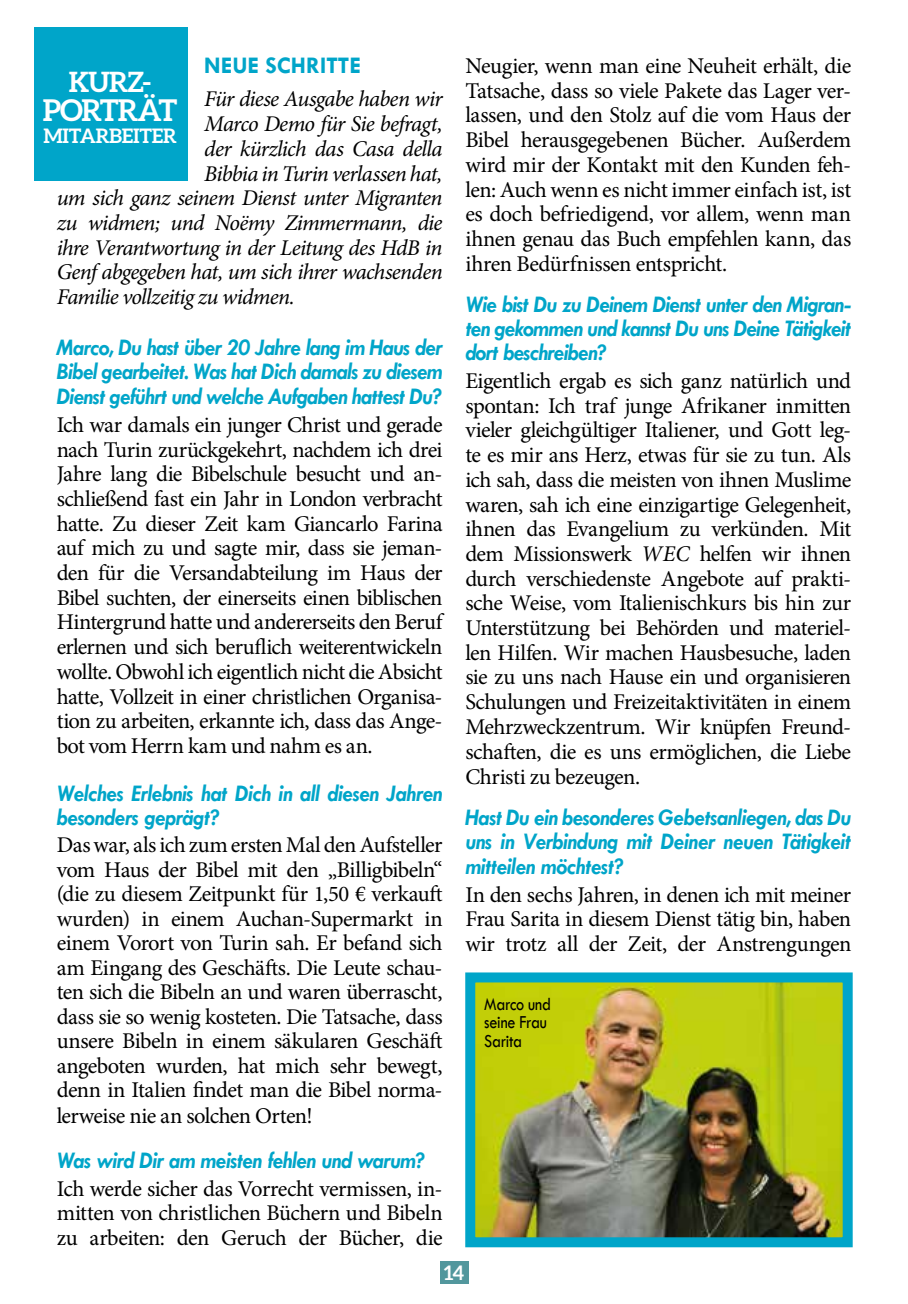
<style>
.page{position:relative;width:908px;height:1304px;background:#fff}
.page>*{position:absolute;margin:0;border:0;box-sizing:border-box;transform-origin:0 0}
.t1{font:700 30px "Aleo";letter-spacing:-.04em;color:#fff}
.t2{font:700 28px "Aleo";color:#fff}
.t3{font:italic 700 24px/24.6px "Tw Cen";letter-spacing:-.025em;color:#00a5c9;text-align:justify;scale:.95 1}
.t4{font:700 24px "Tw Cen";color:#00a5c9}
.t5{font:22.4px/24.8px "Minion Pro";letter-spacing:-.025em;color:#000;text-align:justify}
.t6{font:italic 22.4px "Minion Pro";letter-spacing:-.035em;color:#000}
.t7{font:700 20px "Aleo";letter-spacing:-.015em;color:#fff}
.t8{font:19px/18.6px "Tw Cen";letter-spacing:-.015em;color:#000;scale:.85 1}
.s1{font-style:italic}
</style>
<div class="page">
<div style="left:440px;top:1261px;width:28px;height:23px;background:#52979d"></div>
<div style="left:34px;top:27px;width:153px;height:153px;background:#00a5c9"></div>
<img style="left:476px;top:983px;width:365px;height:253px">
<div style="left:465px;top:972px;width:387px;height:275px;border:10px solid #00a5c9"></div>
<p class="t4" style="left:204px;top:51px;width:158px">NEUE SCHRITTE</p>
<p class="t6" style="left:204px;top:84px;width:240px">Für diese Ausgabe haben wir</p>
<p class="t6" style="left:204px;top:109px;width:240px">Marco Demo für Sie befragt,</p>
<p class="t6" style="left:204px;top:133px;width:240px">der kürzlich das Casa della</p>
<p class="t6" style="left:204px;top:158px;width:240px">Bibbia in Turin verlassen hat,</p>
<p class="t6" style="left:57px;top:183px;width:387px">um sich ganz seinem Dienst unter Migranten</p>
<p class="t6" style="left:57px;top:208px;width:387px">zu widmen; und Noëmy Zimmermann, die</p>
<p class="t6" style="left:57px;top:232px;width:387px">ihre Verantwortung in der Leitung des HdB in</p>
<p class="t6" style="left:57px;top:257px;width:387px">Genf abgegeben hat, um sich ihrer wachsenden</p>
<p class="t6" style="left:57px;top:282px;width:239px">Familie vollzeitig zu widmen.</p>
<p class="t3" style="left:57px;top:335px;width:407px">Marco, Du hast über 20 Jahre lang im Haus der Bibel gearbeitet. Was hat Dich damals zu diesem Dienst geführt und welche Aufgaben hattest Du?</p>
<p class="t5" style="left:57px;top:412px;width:387px">Ich war damals ein junger Christ und gerade nach Turin zurückgekehrt, nachdem ich drei Jahre lang die Bibelschule besucht und an&shy;schließend fast ein Jahr in London verbracht hatte. Zu dieser Zeit kam Giancarlo Farina auf mich zu und sagte mir, dass sie jeman&shy;den für die Versandabteilung im Haus der Bibel suchten, der einerseits einen biblischen Hintergrund hatte und andererseits den Beruf erlernen und sich beruflich weiterentwickeln wollte. Obwohl ich eigentlich nicht die Absicht hatte, Vollzeit in einer christlichen Organisa&shy;tion zu arbeiten, erkannte ich, dass das Ange&shy;bot vom Herrn kam und nahm es an.</p>
<p class="t3" style="left:57px;top:781px;width:407px;line-height:24px">Welches Erlebnis hat Dich in all diesen Jahren besonders geprägt?</p>
<p class="t5" style="left:57px;top:833px;width:387px">Das war, als ich zum ersten Mal den Aufsteller vom Haus der Bibel mit den „Billigbibeln“ (die zu diesem Zeitpunkt für 1,50 € verkauft wurden) in einem Auchan-Supermarkt in einem Vorort von Turin sah. Er befand sich am Eingang des Geschäfts. Die Leute schau&shy;ten sich die Bibeln an und waren überrascht, dass sie so wenig kosteten. Die Tatsache, dass unsere Bibeln in einem säkularen Geschäft angeboten wurden, hat mich sehr bewegt, denn in Italien findet man die Bibel norma&shy;lerweise nie an solchen Orten!</p>
<p class="t3" style="left:57px;top:1148px;width:390px">Was wird Dir am meisten fehlen und warum?</p>
<p class="t5" style="left:57px;top:1176px;width:387px">Ich werde sicher das Vorrecht vermissen, in&shy;mitten von christlichen Büchern und Bibeln zu arbeiten: den Geruch der Bücher, die</p>
<p class="t2" style="left:69px;top:66px;width:84px">KURZ-</p>
<h1 class="t1" style="left:43px;top:93px;width:136px">PORTRÄT</h1>
<p class="t7" style="left:43px;top:124px;width:135px">MITARBEITER</p>
<p class="t5" style="left:465px;top:54px;width:387px">Neugier, wenn man eine Neuheit erhält, die Tatsache, dass so viele Pakete das Lager ver&shy;lassen, und den Stolz auf die vom Haus der Bibel herausgegebenen Bücher. Außerdem wird mir der Kontakt mit den Kunden feh&shy;len: Auch wenn es nicht immer einfach ist, ist es doch befriedigend, vor allem, wenn man ihnen genau das Buch empfehlen kann, das ihren Bedürfnissen entspricht.</p>
<p class="t3" style="left:465px;top:292px;width:407px;line-height:24px">Wie bist Du zu Deinem Dienst unter den Migran&shy;ten gekommen und kannst Du uns Deine Tätigkeit dort beschreiben?</p>
<p class="t5" style="left:465px;top:369px;width:387px">Eigentlich ergab es sich ganz natürlich und spontan: Ich traf junge Afrikaner inmitten vieler gleichgültiger Italiener, und Gott leg&shy;te es mir ans Herz, etwas für sie zu tun. Als ich sah, dass die meisten von ihnen Muslime waren, sah ich eine einzigartige Gelegenheit, ihnen das Evangelium zu verkünden. Mit dem Missionswerk <span class="s1">WEC</span> helfen wir ihnen durch verschiedenste Angebote auf prakti&shy;sche Weise, vom Italienischkurs bis hin zur Unterstützung bei Behörden und materiel&shy;len Hilfen. Wir machen Hausbesuche, laden sie zu uns nach Hause ein und organisieren Schulungen und Freizeitaktivitäten in einem Mehrzweckzentrum. Wir knüpfen Freund&shy;schaften, die es uns ermöglichen, die Liebe Christi zu bezeugen.</p>
<p class="t3" style="left:465px;top:804px;width:407px">Hast Du ein besonderes Gebetsanliegen, das Du uns in Verbindung mit Deiner neuen Tätigkeit mitteilen möchtest?</p>
<p class="t5" style="left:465px;top:882px;width:387px">In den sechs Jahren, in denen ich mit meiner Frau Sarita in diesem Dienst tätig bin, haben wir trotz all der Zeit, der Anstrengungen</p>
<p class="t8" style="left:484px;top:994px;width:80px">Marco und seine Frau<br>Sarita</p>
<p class="t7" style="left:443px;top:1261px;width:22px">14</p>
</div>
